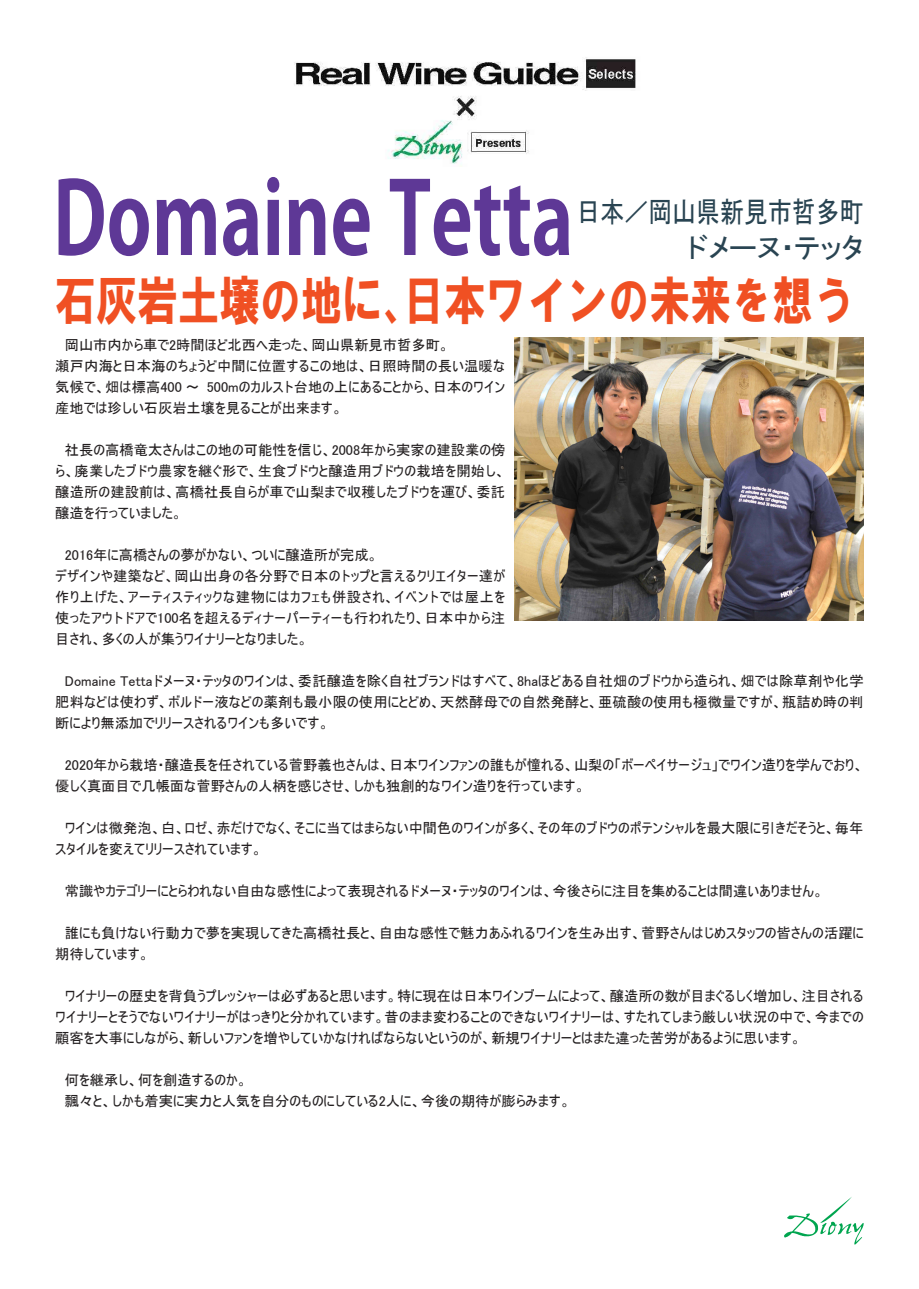
<style>
.page{position:relative;width:919px;height:1289px;background:#fff}
.page>*{position:absolute;margin:0;border:0;box-sizing:border-box;transform-origin:0 0}
.t1{font:700 99px "Koz Go Pr 6 N";color:#5e3896;scale:.77 1}
.t2{font:52.5px "HG Soei Kakugothic UB";color:#f05023;scale:.78 1}
.t3{font:28.8px/36px "JK P Gothic";color:#294452;text-align:right;scale:.83 1}
.t4{font:14.25px/21px "MS UI Gothic";color:#231f20}
</style>
<div class="page">
<svg style="left:784px;top:1197px;width:79px;height:47px"></svg>
<img style="left:294px;top:57px;width:342px;height:107px">
<img style="left:514px;top:338px;width:349px;height:282px">
<h1 class="t1" style="left:53px;top:163px;width:677px">Domaine Tetta</h1>
<h3 class="t3" style="left:576px;top:194px;width:347px">日本／岡山県新見市哲多町ドメーヌ・テッタ</h3>
<h2 class="t2" style="left:55px;top:273px;width:1025px">石灰岩土壌の地に、日本ワインの未来を想う</h2>
<p class="t4" style="left:55px;top:334px;width:451px">　岡山市内から車で2時間ほど北西へ走った、岡山県新見市哲多町。<br>瀬戸内海と日本海のちょうど中間に位置するこの地は、日照時間の長い温暖な気候で、畑は標高400 ～ 500mのカルスト台地の上にあることから、日本のワイン産地では珍しい石灰岩土壌を見ることが出来ます。</p>
<p class="t4" style="left:55px;top:439px;width:451px;text-align:justify">　社長の高橋竜太さんはこの地の可能性を信じ、2008年から実家の建設業の傍ら、廃業したブドウ農家を継ぐ形で、生食ブドウと醸造用ブドウの栽培を開始し、醸造所の建設前は、高橋社長自らが車で山梨まで収穫したブドウを運び、委託醸造を行っていました。</p>
<p class="t4" style="left:55px;top:544px;width:451px">　2016年に高橋さんの夢がかない、ついに醸造所が完成。<br>デザインや建築など、岡山出身の各分野で日本のトップと言えるクリエイター達が作り上げた、アーティスティックな建物にはカフェも併設され、イベントでは屋上を使ったアウトドアで100名を超えるディナーパーティーも行われたり、日本中から注目され、多くの人が集うワイナリーとなりました。</p>
<p class="t4" style="left:55px;top:670px;width:809px;text-align:justify">　Domaine Tettaドメーヌ・テッタのワインは、委託醸造を除く自社ブランドはすべて、8haほどある自社畑のブドウから造られ、畑では除草剤や化学肥料などは使わず、ボルドー液などの薬剤も最小限の使用にとどめ、天然酵母での自然発酵と、亜硫酸の使用も極微量ですが、瓶詰め時の判断により無添加でリリースされるワインも多いです。</p>
<p class="t4" style="left:55px;top:754px;width:809px">　2020年から栽培・醸造長を任されている菅野義也さんは、日本ワインファンの誰もが憧れる、山梨の「ボーペイサージュ」でワイン造りを学んでおり、優しく真面目で几帳面な菅野さんの人柄を感じさせ、しかも独創的なワイン造りを行っています。</p>
<p class="t4" style="left:55px;top:817px;width:809px">　ワインは微発泡、白、ロゼ、赤だけでなく、そこに当てはまらない中間色のワインが多く、その年のブドウのポテンシャルを最大限に引きだそうと、毎年スタイルを変えてリリースされています。</p>
<p class="t4" style="left:55px;top:880px;width:769px">　常識やカテゴリーにとらわれない自由な感性によって表現されるドメーヌ・テッタのワインは、今後さらに注目を集めることは間違いありません。</p>
<p class="t4" style="left:55px;top:922px;width:810px">　誰にも負けない行動力で夢を実現してきた高橋社長と、自由な感性で魅力あふれるワインを生み出す、菅野さんはじめスタッフの皆さんの活躍に期待しています。</p>
<p class="t4" style="left:55px;top:985px;width:809px;text-align:justify">　ワイナリーの歴史を背負うプレッシャーは必ずあると思います。特に現在は日本ワインブームによって、醸造所の数が目まぐるしく増加し、注目されるワイナリーとそうでないワイナリーがはっきりと分かれています。昔のまま変わることのできないワイナリーは、すたれてしまう厳しい状況の中で、今までの顧客を大事にしながら、新しいファンを増やしていかなければならないというのが、新規ワイナリーとはまた違った苦労があるように思います。</p>
<p class="t4" style="left:55px;top:1069px;width:516px">　何を継承し、何を創造するのか。<br>　飄々と、しかも着実に実力と人気を自分のものにしている2人に、今後の期待が膨らみます。</p>
</div>
